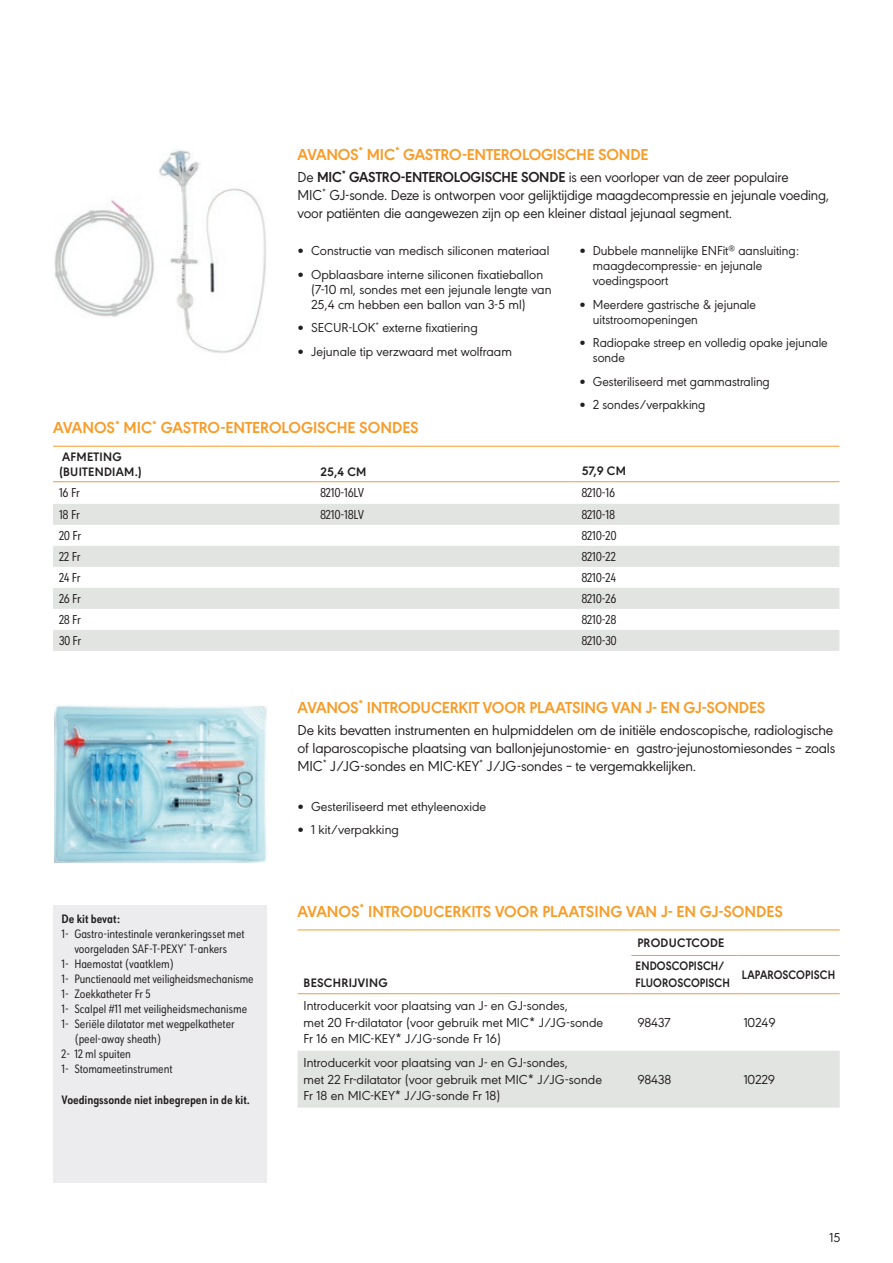
<style>
.page{position:relative;width:893px;height:1263px;background:#fff}
.page>*{position:absolute;margin:0;border:0;box-sizing:border-box;transform-origin:0 0}
.t1{font:700 16.5px "Avanos Sans";letter-spacing:-.01em;color:#f89c28}
.t2{font:15px/18px "Avanos Sans";letter-spacing:-.01em;color:#231f20}
.t3{font:13.5px/15px "Avanos Sans";color:#231f20}
.t4{font:13.5px "Avanos Sans Cond";letter-spacing:-.005em;color:#231f20}
.t5{font:12.75px "Avanos Sans Cond";letter-spacing:-.005em;color:#231f20}
.t6{font:700 12.75px/15px "Avanos Sans";letter-spacing:.015em;color:#231f20}
.t7{font:700 12.75px "Avanos Sans Cond";letter-spacing:-.005em;color:#231f20}
.t8{font:700 12.75px "Avanos Sans";letter-spacing:.015em;color:#231f20;scale:.9 1}
.s1{font-weight:700}
</style>
<div class="page">
<img style="left:54px;top:150px;width:212px;height:203px">
<img style="left:54px;top:705px;width:214px;height:157px">
<svg style="left:53px;top:504px;width:786px;height:147px;fill:#e2e4e2"></svg>
<hr style="left:53px;top:446px;width:261px;height:1px;background:#f89c28">
<hr style="left:314px;top:446px;width:262px;height:1px;background:#f89c28">
<hr style="left:576px;top:446px;width:263px;height:1px;background:#f89c28">
<hr style="left:53px;top:481px;width:261px;height:1px;background:#f89c28">
<hr style="left:314px;top:481px;width:262px;height:1px;background:#f89c28">
<hr style="left:576px;top:481px;width:263px;height:1px;background:#f89c28">
<div style="left:53px;top:906px;width:214px;height:277px;background:#ececee"></div>
<svg style="left:298px;top:994px;width:542px;height:1px"></svg>
<div style="left:298px;top:1051px;width:542px;height:57px;background:#e2e4e2"></div>
<hr style="left:298px;top:929px;width:333px;height:1px;background:#f89c28">
<hr style="left:631px;top:929px;width:107px;height:1px;background:#f89c28">
<hr style="left:738px;top:929px;width:102px;height:1px;background:#f89c28">
<hr style="left:631px;top:955px;width:107px;height:1px;background:#f89c28">
<hr style="left:738px;top:955px;width:102px;height:1px;background:#f89c28">
<hr style="left:298px;top:993px;width:333px;height:1px;background:#f89c28">
<hr style="left:631px;top:993px;width:107px;height:1px;background:#f89c28">
<hr style="left:738px;top:993px;width:102px;height:1px;background:#f89c28">
<p class="t1" style="left:298px;top:142px;width:352px">AVANOS<sup>*</sup> MIC<sup>*</sup> GASTRO-ENTEROLOGISCHE SONDE</p>
<p class="t2" style="left:298px;top:167px;width:533px">De <span class="s1">MIC</span><sup>*</sup> <span class="s1">GASTRO-ENTEROLOGISCHE SONDE</span> is een voorloper van de zeer populaire<br>MIC<sup>*</sup> GJ-sonde. Deze is ontworpen voor gelijktijdige maagdecompressie en jejunale voeding, voor patiënten die aangewezen zijn op een kleiner distaal jejunaal segment.</p>
<p class="t3" style="left:298px;top:242px;width:253px">• Constructie van medisch siliconen materiaal</p>
<p class="t3" style="left:311px;top:266px;width:242px;text-indent:-14px">• Opblaasbare interne siliconen fixatieballon (7-10 ml, sondes met een jejunale lengte van<br>25,4 cm hebben een ballon van 3-5 ml)</p>
<p class="t3" style="left:298px;top:319px;width:182px">• SECUR-LOK<sup>*</sup> externe fixatiering</p>
<p class="t3" style="left:298px;top:343px;width:216px">• Jejunale tip verzwaard met wolfraam</p>
<p class="t3" style="left:593px;top:242px;width:208px;text-indent:-14px">• Dubbele mannelijke ENFit<sup>®</sup> aansluiting: maagdecompressie- en jejunale voedingspoort</p>
<p class="t3" style="left:593px;top:296px;width:165px;text-indent:-14px">• Meerdere gastrische &amp; jejunale uitstroomopeningen</p>
<p class="t3" style="left:593px;top:334px;width:236px;text-indent:-14px">• Radiopake streep en volledig opake jejunale sonde</p>
<p class="t3" style="left:579px;top:373px;width:192px">• Gesteriliseerd met gammastraling</p>
<p class="t3" style="left:579px;top:396px;width:128px">• 2 sondes/verpakking</p>
<p class="t1" style="left:53px;top:415px;width:367px">AVANOS<sup>*</sup> MIC<sup>*</sup> GASTRO-ENTEROLOGISCHE SONDES</p>
<p class="t6" style="left:59px;top:448px;width:84px">AFMETING (BUITENDIAM.)</p>
<p class="t6" style="left:320px;top:463px;width:47px">25,4 CM</p>
<p class="t6" style="left:582px;top:462px;width:46px">57,9 CM</p>
<p class="t4" style="left:59px;top:484px;width:22px">16 Fr</p>
<p class="t4" style="left:320px;top:484px;width:45px">8210-16LV</p>
<p class="t4" style="left:582px;top:484px;width:35px">8210-16</p>
<p class="t4" style="left:59px;top:505px;width:22px">18 Fr</p>
<p class="t4" style="left:320px;top:505px;width:45px">8210-18LV</p>
<p class="t4" style="left:582px;top:505px;width:35px">8210-18</p>
<p class="t4" style="left:59px;top:526px;width:24px">20 Fr</p>
<p class="t4" style="left:582px;top:526px;width:36px">8210-20</p>
<p class="t4" style="left:59px;top:547px;width:23px">22 Fr</p>
<p class="t4" style="left:582px;top:547px;width:36px">8210-22</p>
<p class="t4" style="left:59px;top:568px;width:23px">24 Fr</p>
<p class="t4" style="left:582px;top:568px;width:36px">8210-24</p>
<p class="t4" style="left:59px;top:589px;width:24px">26 Fr</p>
<p class="t4" style="left:582px;top:589px;width:36px">8210-26</p>
<p class="t4" style="left:59px;top:610px;width:24px">28 Fr</p>
<p class="t4" style="left:582px;top:610px;width:36px">8210-28</p>
<p class="t4" style="left:59px;top:631px;width:24px">30 Fr</p>
<p class="t4" style="left:582px;top:631px;width:36px">8210-30</p>
<p class="t7" style="left:62px;top:909px;width:60px">De kit bevat:</p>
<p class="t5" style="left:62px;top:925px;width:185px">1- Gastro-intestinale verankeringsset met</p>
<p class="t5" style="left:74px;top:940px;width:154px">voorgeladen SAF-T-PEXY<sup>*</sup> T-ankers</p>
<p class="t5" style="left:62px;top:955px;width:114px">1- Haemostat (vaatklem)</p>
<p class="t5" style="left:62px;top:970px;width:193px">1- Punctienaald met veiligheidsmechanisme</p>
<p class="t5" style="left:62px;top:985px;width:90px">1- Zoekkatheter Fr 5</p>
<p class="t5" style="left:62px;top:1000px;width:187px">1- Scalpel #11 met veiligheidsmechanisme</p>
<p class="t5" style="left:62px;top:1015px;width:175px">1- Seriële dilatator met wegpelkatheter</p>
<p class="t5" style="left:74px;top:1030px;width:89px">(peel-away sheath)</p>
<p class="t5" style="left:62px;top:1045px;width:71px">2- 12 ml spuiten</p>
<p class="t5" style="left:62px;top:1060px;width:112px">1- Stomameetinstrument</p>
<p class="t7" style="left:62px;top:1091px;width:190px">Voedingssonde niet inbegrepen in de kit.</p>
<p class="t1" style="left:298px;top:695px;width:469px">AVANOS<sup>*</sup> INTRODUCERKIT VOOR PLAATSING VAN J- EN GJ-SONDES</p>
<p class="t2" style="left:298px;top:720px;width:539px">De kits bevatten instrumenten en hulpmiddelen om de initiële endoscopische, radiologische of laparoscopische plaatsing van ballonjejunostomie- en gastro-jejunostomiesondes – zoals<br>MIC<sup>*</sup> J/JG-sondes en MIC-KEY<sup>*</sup> J/JG-sondes – te vergemakkelijken.</p>
<p class="t3" style="left:298px;top:798px;width:190px">• Gesteriliseerd met ethyleenoxide</p>
<p class="t3" style="left:298px;top:821px;width:103px">• 1 kit/verpakking</p>
<p class="t1" style="left:298px;top:899px;width:487px">AVANOS<sup>*</sup> INTRODUCERKITS VOOR PLAATSING VAN J- EN GJ-SONDES</p>
<p class="t6" style="left:304px;top:974px;width:86px">BESCHRIJVING</p>
<p class="t3" style="left:304px;top:997px;width:301px;line-height:16.5px">Introducerkit voor plaatsing van J- en GJ-sondes,<br>met 20 Fr-dilatator (voor gebruik met MIC* J/JG-sonde<br>Fr 16 en MIC-KEY* J/JG-sonde Fr 16)</p>
<p class="t3" style="left:304px;top:1053px;width:300px;line-height:16.5px">Introducerkit voor plaatsing van J- en GJ-sondes,<br>met 22 Fr-dilatator (voor gebruik met MIC* J/JG-sonde<br>Fr 18 en MIC-KEY* J/JG-sonde Fr 18)</p>
<p class="t6" style="left:636px;top:930px;width:90px;line-height:23.4px">PRODUCTCODE<br>ENDOSCOPISCH/</p>
<p class="t8" style="left:636px;top:973px;width:106px">FLUOROSCOPISCH</p>
<p class="t8" style="left:742px;top:965px;width:105px">LAPAROSCOPISCH</p>
<p class="t3" style="left:637px;top:1014px;width:35px">98437</p>
<p class="t3" style="left:744px;top:1014px;width:34px">10249</p>
<p class="t3" style="left:637px;top:1071px;width:35px">98438</p>
<p class="t3" style="left:744px;top:1071px;width:33px">10229</p>
<p class="t3" style="left:829px;top:1229px;width:13px">15</p>
</div>
